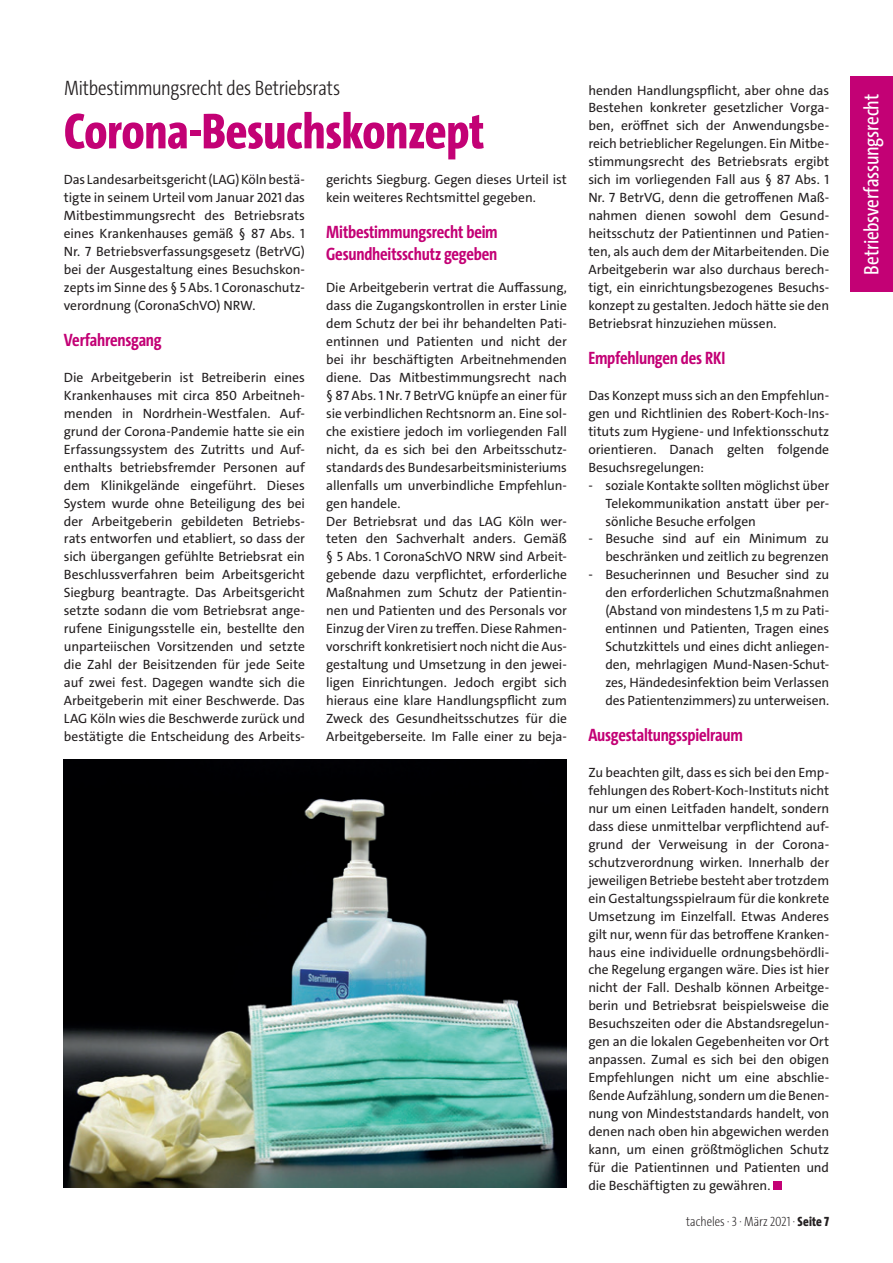
<style>
.page{position:relative;width:893px;height:1263px;background:#fff}
.page>*{position:absolute;margin:0;border:0;box-sizing:border-box;transform-origin:0 0}
._03_Überschrift_34pt{font:800 51px "The Sans Cd LF8";letter-spacing:-.005em;color:#c30175}
._02a_Dachzeile_14pt{font:300 21px "The Sans Cd LF3";letter-spacing:-.01em;color:#231f20}
._05_Fliesstext{font:21px "The Sans Cd LF5 Plain";letter-spacing:-.01em;color:#fff}
._06_Zw-Überschrift_1{font:700 18px/21.6px "The Sans Cd LF7";letter-spacing:-.01em;color:#c30175}
._05_Fliesstext-2{font:13.5px/18px "The Sans C4 s";letter-spacing:-.005em;color:#231f20;text-align:justify}
._05b_Fliesstext_Einz{font:13.5px/18px "The Sans C4 s";letter-spacing:-.01em;color:#231f20;text-align:justify}
.t1{font:200 13.5px "The Sans Cd LF2";color:#231f20}
.s1{font-family:"The Sans Cd LF8";font-weight:800}
</style>
<div class="page">
<div style="left:850px;top:77px;width:43px;height:215px;background:#c30175"></div>
<div style="left:773px;top:1181px;width:9px;height:9px;background:#c30175"></div>
<img style="left:64px;top:759px;width:503px;height:429px">
<p class="_02a_Dachzeile_14pt" style="left:64px;top:74px;width:278px">Mitbestimmungsrecht des Betriebsrats</p>
<p class="_03_Überschrift_34pt" style="left:64px;top:98px;width:422px">Corona-Besuchskonzept</p>
<p class="_05_Fliesstext-2" style="left:64px;top:171px;width:243px">Das Landesarbeitsgericht (LAG) Köln bestä&shy;tigte in seinem Urteil vom Januar 2021 das Mitbestimmungsrecht des Betriebsrats eines Krankenhauses gemäß § 87 Abs. 1<br>Nr. 7 Betriebsverfassungsgesetz (BetrVG) bei der Ausgestaltung eines Besuchskon&shy;zepts im Sinne des § 5 Abs. 1 Coronaschutz&shy;verordnung (CoronaSchVO) NRW.</p>
<p class="_06_Zw-Überschrift_1" style="left:64px;top:328px;width:99px">Verfahrensgang</p>
<p class="_05_Fliesstext-2" style="left:64px;top:368px;width:243px">Die Arbeitgeberin ist Betreiberin eines Krankenhauses mit circa 850 Arbeitneh&shy;menden in Nordrhein-Westfalen. Auf&shy;grund der Corona-Pandemie hatte sie ein Erfassungssystem des Zutritts und Auf&shy;enthalts betriebsfremder Personen auf dem Klinikgelände eingeführt. Dieses System wurde ohne Beteiligung des bei der Arbeitgeberin gebildeten Betriebs&shy;rats entworfen und etabliert, so dass der sich übergangen gefühlte Betriebsrat ein Beschlussverfahren beim Arbeitsgericht Siegburg beantragte. Das Arbeitsgericht setzte sodann die vom Betriebsrat ange&shy;rufene Einigungsstelle ein, bestellte den unparteiischen Vorsitzenden und setzte die Zahl der Beisitzenden für jede Seite auf zwei fest. Dagegen wandte sich die Arbeitgeberin mit einer Beschwerde. Das LAG Köln wies die Beschwerde zurück und bestätigte die Entscheidung des Arbeits-</p>
<p class="_05_Fliesstext-2" style="left:326px;top:171px;width:242px">gerichts Siegburg. Gegen dieses Urteil ist kein weiteres Rechtsmittel gegeben.</p>
<p class="_06_Zw-Überschrift_1" style="left:326px;top:221px;width:173px">Mitbestimmungsrecht beim<br>Gesundheitsschutz gegeben</p>
<p class="_05_Fliesstext-2" style="left:326px;top:279px;width:242px">Die Arbeitgeberin vertrat die Auffassung, dass die Zugangskontrollen in erster Linie dem Schutz der bei ihr behandelten Pati&shy;entinnen und Patienten und nicht der bei ihr beschäftigten Arbeitnehmenden diene. Das Mitbestimmungsrecht nach § 87 Abs. 1 Nr. 7 BetrVG knüpfe an einer für sie verbindlichen Rechtsnorm an. Eine sol&shy;che existiere jedoch im vorliegenden Fall nicht, da es sich bei den Arbeitsschutz&shy;standards des Bundesarbeitsministeriums allenfalls um unverbindliche Empfehlun&shy;gen handele.</p>
<p class="_05_Fliesstext-2" style="left:326px;top:512px;width:242px">Der Betriebsrat und das LAG Köln wer&shy;teten den Sachverhalt anders. Gemäß § 5 Abs. 1 CoronaSchVO NRW sind Arbeit&shy;gebende dazu verpflichtet, erforderliche Maßnahmen zum Schutz der Patientin&shy;nen und Patienten und des Personals vor Einzug der Viren zu treffen. Diese Rahmen&shy;vorschrift konkretisiert noch nicht die Aus&shy;gestaltung und Umsetzung in den jewei&shy;ligen Einrichtungen. Jedoch ergibt sich hieraus eine klare Handlungspflicht zum Zweck des Gesundheitsschutzes für die Arbeitgeberseite. Im Falle einer zu beja-</p>
<p class="_05_Fliesstext-2" style="left:588px;top:81px;width:242px">henden Handlungspflicht, aber ohne das Bestehen konkreter gesetzlicher Vorga&shy;ben, eröffnet sich der Anwendungsbe&shy;reich betrieblicher Regelungen. Ein Mitbe&shy;stimmungsrecht des Betriebsrats ergibt sich im vorliegenden Fall aus § 87 Abs. 1<br>Nr. 7 BetrVG, denn die getroffenen Maß&shy;nahmen dienen sowohl dem Gesund&shy;heitsschutz der Patientinnen und Patien&shy;ten, als auch dem der Mitarbeitenden. Die Arbeitgeberin war also durchaus berech&shy;tigt, ein einrichtungsbezogenes Besuchs&shy;konzept zu gestalten. Jedoch hätte sie den Betriebsrat hinzuziehen müssen.</p>
<p class="_06_Zw-Überschrift_1" style="left:588px;top:346px;width:139px">Empfehlungen des RKI</p>
<p class="_05_Fliesstext-2" style="left:588px;top:386px;width:242px">Das Konzept muss sich an den Empfehlun&shy;gen und Richtlinien des Robert-Koch-Ins&shy;tituts zum Hygiene- und Infektionsschutz orientieren. Danach gelten folgende Besuchsregelungen:</p>
<p class="_05b_Fliesstext_Einz" style="left:605px;top:476px;width:225px;text-indent:-17px">- soziale Kontakte sollten möglichst über Telekommunikation anstatt über per&shy;sönliche Besuche erfolgen</p>
<p class="_05b_Fliesstext_Einz" style="left:588px;top:530px;width:242px;text-align:right">- Besuche sind auf ein Minimum zu beschränken und zeitlich zu begrenzen</p>
<p class="_05b_Fliesstext_Einz" style="left:605px;top:566px;width:225px;text-indent:-17px">- Besucherinnen und Besucher sind zu den erforderlichen Schutzmaßnahmen (Abstand von mindestens 1,5 m zu Pati&shy;entinnen und Patienten, Tragen eines Schutzkittels und eines dicht anliegen&shy;den, mehrlagigen Mund-Nasen-Schut&shy;zes, Händedesinfektion beim Verlassen des Patientenzimmers) zu unterweisen.</p>
<p class="_06_Zw-Überschrift_1" style="left:588px;top:723px;width:156px">Ausgestaltungsspielraum</p>
<p class="_05_Fliesstext-2" style="left:588px;top:763px;width:242px">Zu beachten gilt, dass es sich bei den Emp&shy;fehlungen des Robert-Koch-Instituts nicht nur um einen Leitfaden handelt, sondern dass diese unmittelbar verpflichtend auf&shy;grund der Verweisung in der Corona&shy;schutzverordnung wirken. Innerhalb der jeweiligen Betriebe besteht aber trotzdem ein Gestaltungsspielraum für die konkrete Umsetzung im Einzelfall. Etwas Anderes gilt nur, wenn für das betroffene Kranken&shy;haus eine individuelle ordnungsbehördli&shy;che Regelung ergangen wäre. Dies ist hier nicht der Fall. Deshalb können Arbeitge&shy;berin und Betriebsrat beispielsweise die Besuchszeiten oder die Abstandsregelun&shy;gen an die lokalen Gegebenheiten vor Ort anpassen. Zumal es sich bei den obigen Empfehlungen nicht um eine abschlie&shy;ßende Aufzählung, sondern um die Benen&shy;nung von Mindeststandards handelt, von denen nach oben hin abgewichen werden kann, um einen größtmöglichen Schutz für die Patientinnen und Patienten und die Beschäftigten zu gewähren.</p>
<p class="t1" style="left:686px;top:1212px;width:145px">tacheles · 3 · März 2021 · <span class="s1">Seite 7</span></p>
<p class="_05_Fliesstext" style="left:858px;top:274px;width:182px;rotate:-90deg">Betriebsverfassungsrecht</p>
</div>
